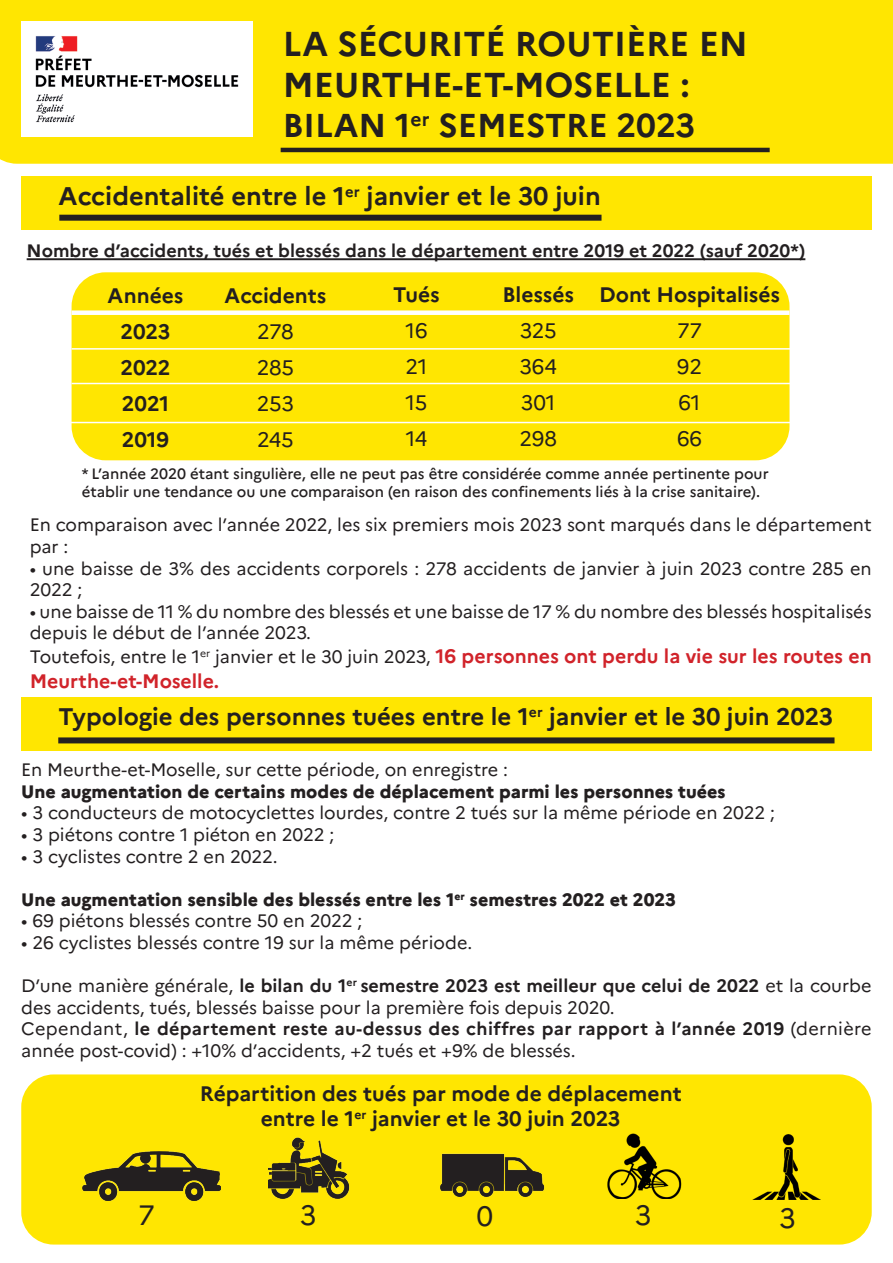
<style>
.page{position:relative;width:893px;height:1263px;background:#fff}
.page>*{position:absolute;margin:0;border:0;box-sizing:border-box;transform-origin:0 0}
.t1{font:700 34.5px "Marianne";color:#231f20}
.t2{font:700 33px "Marianne";color:#231f20}
.t3{font:27.9px "Marianne";color:#231f20}
.t4{font:700 25.5px "Marianne";color:#231f20}
.t5{font:700 24px "Marianne";color:#231f20}
.t6{font:700 21px "Marianne";color:#231f20}
.t7{font:21px "Marianne";letter-spacing:-.01em;color:#231f20}
.t8{font:700 19.5px "Marianne";color:#d1232a}
.t9{font:18px/21.6px "Marianne";color:#231f20}
.t10{font:800 18px "Marianne";color:#231f20}
.t11{font:700 18px "Marianne";color:#231f20}
.t12{font:500 15px "Marianne";color:#231f20}
.s1{font-weight:700;font-size:19.5px;color:#d1232a}
.s2{font-weight:700}
</style>
<div class="page">
<div style="left:0;top:0;width:893px;height:164px;background:#ffe601"></div>
<img style="left:21px;top:21px;width:232px;height:115px">
<hr style="left:281px;top:148px;width:489px;height:4px;background:#231f20">
<hr style="left:27px;top:258px;width:778px;height:2px;background:#231f20">
<div style="left:72px;top:272px;width:717px;height:188px;background:#ffe601;border-radius:34px"></div>
<div style="left:72px;top:310px;width:717px;height:5px;background:#fff"></div>
<hr style="left:72px;top:348px;width:727px;height:2px;background:#fff">
<hr style="left:72px;top:383px;width:727px;height:1px;background:#fff">
<hr style="left:67px;top:422px;width:727px;height:1px;background:#fff">
<div style="left:21px;top:176px;width:851px;height:54px;background:#ffe601"></div>
<div style="left:59px;top:215px;width:542px;height:6px;background:#231f20"></div>
<div style="left:21px;top:698px;width:851px;height:53px;background:#ffe601"></div>
<div style="left:58px;top:737px;width:776px;height:6px;background:#231f20"></div>
<div style="left:21px;top:1074px;width:851px;height:170px;background:#ffe601;border-radius:32px"></div>
<img style="left:752px;top:1134px;width:68px;height:66px">
<img style="left:268px;top:1137px;width:82px;height:62px">
<img style="left:440px;top:1153px;width:105px;height:44px">
<img style="left:82px;top:1152px;width:139px;height:48px">
<img style="left:607px;top:1133px;width:75px;height:66px">
<div style="left:254px;top:1135px;width:36px;height:28px;background:#ffe601;border-radius:14px"></div>
<p class="t1" style="left:283px;top:22px;width:467px">LA SÉCURITÉ ROUTIÈRE EN</p>
<p class="t1" style="left:283px;top:64px;width:408px">MEURTHE-ET-MOSELLE :</p>
<p class="t2" style="left:283px;top:105px;width:414px">BILAN 1<sup>er</sup> SEMESTRE 2023</p>
<p class="t4" style="left:58px;top:181px;width:544px">Accidentalité entre le 1<sup>er</sup> janvier et le 30 juin</p>
<p class="t11" style="left:27px;top:239px;width:780px">Nombre d’accidents, tués et blessés dans le département entre 2019 et 2022 (sauf 2020*)</p>
<p class="t6" style="left:108px;top:283px;width:77px">Années</p>
<p class="t6" style="left:120px;top:319px;width:52px">2023</p>
<p class="t6" style="left:120px;top:355px;width:52px">2022</p>
<p class="t6" style="left:122px;top:391px;width:49px">2021</p>
<p class="t6" style="left:122px;top:427px;width:49px">2019</p>
<p class="t6" style="left:599px;top:281px;width:182px">Dont Hospitalisés</p>
<p class="t7" style="left:677px;top:317px;width:26px">77</p>
<p class="t7" style="left:677px;top:353px;width:27px">92</p>
<p class="t7" style="left:678px;top:389px;width:24px">61</p>
<p class="t7" style="left:677px;top:425px;width:26px">66</p>
<p class="t6" style="left:393px;top:282px;width:48px">Tués</p>
<p class="t7" style="left:405px;top:318px;width:24px">16</p>
<p class="t7" style="left:405px;top:354px;width:24px">21</p>
<p class="t7" style="left:406px;top:390px;width:23px">15</p>
<p class="t7" style="left:406px;top:426px;width:23px">14</p>
<p class="t6" style="left:502px;top:282px;width:73px">Blessés</p>
<p class="t7" style="left:520px;top:318px;width:39px">325</p>
<p class="t7" style="left:519px;top:354px;width:39px">364</p>
<p class="t7" style="left:521px;top:390px;width:36px">301</p>
<p class="t7" style="left:519px;top:426px;width:39px">298</p>
<p class="t6" style="left:225px;top:283px;width:103px">Accidents</p>
<p class="t7" style="left:257px;top:319px;width:38px">278</p>
<p class="t7" style="left:257px;top:355px;width:39px">285</p>
<p class="t7" style="left:257px;top:391px;width:39px">253</p>
<p class="t7" style="left:257px;top:427px;width:38px">245</p>
<p class="t12" style="left:82px;top:465px;width:688px">* L’année 2020 étant singulière, elle ne peut pas être considérée comme année pertinente pour</p>
<p class="t12" style="left:82px;top:483px;width:680px">établir une tendance ou une comparaison (en raison des confinements liés à la crise sanitaire).</p>
<p class="t9" style="left:30px;top:514px;width:843px">En comparaison avec l’année 2022, les six premiers mois 2023 sont marqués dans le département par :</p>
<p class="t9" style="left:30px;top:557px;width:843px">• une baisse de 3% des accidents corporels : 278 accidents de janvier à juin 2023 contre 285 en<br>2022 ;</p>
<p class="t9" style="left:30px;top:601px;width:843px">• une baisse de 11 % du nombre des blessés et une baisse de 17 % du nombre des blessés hospitalisés depuis le début de l’année 2023.</p>
<p class="t9" style="left:30px;top:646px;width:843px">Toutefois, entre le 1<sup>er</sup> janvier et le 30 juin 2023, <span class="s1">16 personnes ont perdu la vie sur les routes en</span></p>
<p class="t8" style="left:30px;top:669px;width:191px">Meurthe-et-Moselle.</p>
<p class="t5" style="left:58px;top:702px;width:776px">Typologie des personnes tuées entre le 1<sup>er</sup> janvier et le 30 juin 2023</p>
<p class="t9" style="left:21px;top:759px;width:488px">En Meurthe-et-Moselle, sur cette période, on enregistre :</p>
<p class="t10" style="left:21px;top:780px;width:706px">Une augmentation de certains modes de déplacement parmi les personnes tuées</p>
<p class="t9" style="left:21px;top:802px;width:755px">• 3 conducteurs de motocyclettes lourdes, contre 2 tués sur la même période en 2022 ;</p>
<p class="t9" style="left:21px;top:824px;width:314px">• 3 piétons contre 1 piéton en 2022 ;</p>
<p class="t9" style="left:21px;top:845px;width:258px">• 3 cyclistes contre 2 en 2022.</p>
<p class="t10" style="left:21px;top:888px;width:656px">Une augmentation sensible des blessés entre les 1<sup>er</sup> semestres 2022 et 2023</p>
<p class="t9" style="left:21px;top:910px;width:343px">• 69 piétons blessés contre 50 en 2022 ;</p>
<p class="t9" style="left:21px;top:932px;width:452px">• 26 cyclistes blessés contre 19 sur la même période.</p>
<p class="t9" style="left:21px;top:975px;width:852px">D’une manière générale, <span class="s2">le bilan du 1</span><sup>er</sup> <span class="s2">semestre 2023 est meilleur que celui de 2022</span> et la courbe des accidents, tués, blessés baisse pour la première fois depuis 2020.</p>
<p class="t9" style="left:21px;top:1018px;width:852px">Cependant, <span class="s2">le département reste au-dessus des chiffres par rapport à l’année 2019</span> (dernière année post-covid) : +10% d’accidents, +2 tués et +9% de blessés.</p>
<p class="t6" style="left:200px;top:1081px;width:483px">Répartition des tués par mode de déplacement</p>
<p class="t6" style="left:261px;top:1106px;width:361px">entre le 1<sup>er</sup> janvier et le 30 juin 2023</p>
<p class="t3" style="left:138px;top:1198px;width:18px">7</p>
<p class="t3" style="left:300px;top:1198px;width:18px">3</p>
<p class="t3" style="left:476px;top:1199px;width:18px">0</p>
<p class="t3" style="left:635px;top:1198px;width:18px">3</p>
<p class="t3" style="left:779px;top:1201px;width:18px">3</p>
</div>
